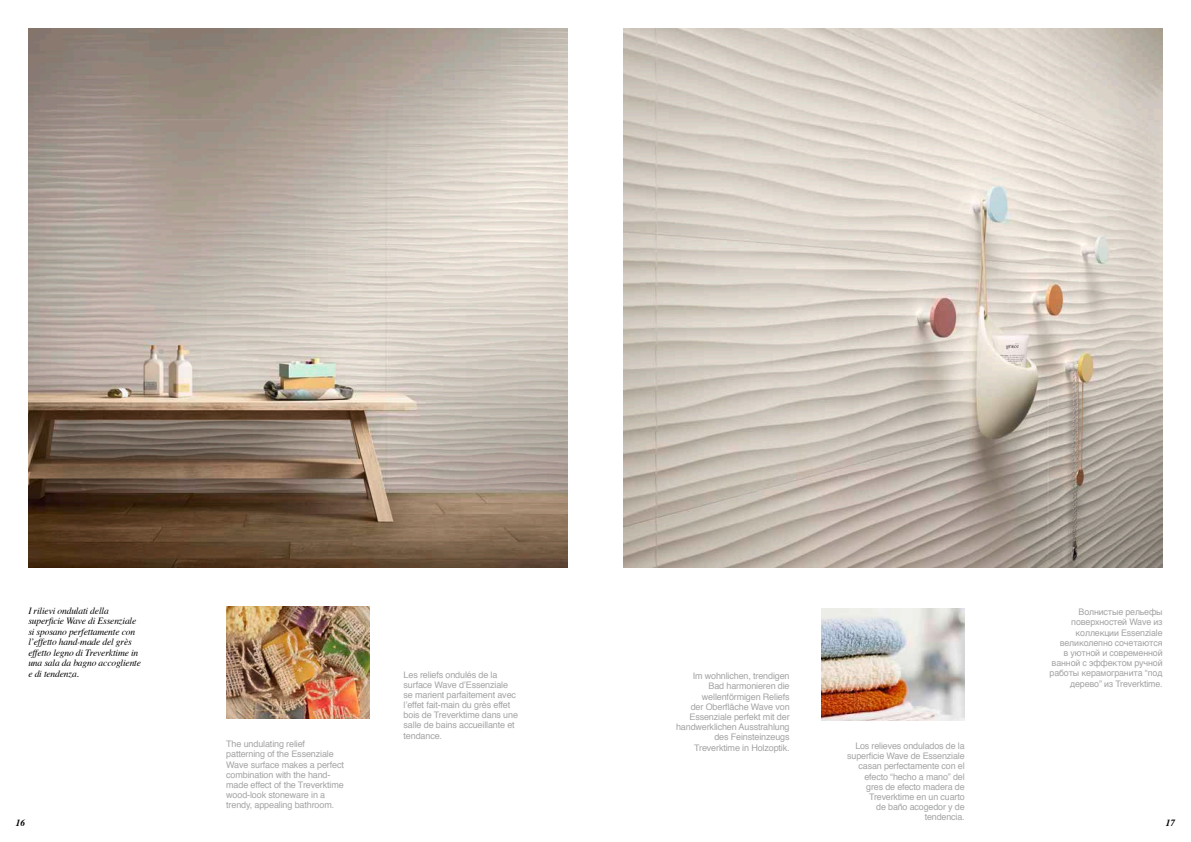
<style>
.page{position:relative;width:1191px;height:842px;background:#fff}
.page>*{position:absolute;margin:0;border:0;box-sizing:border-box;transform-origin:0 0}
.t1{font:italic 9.5px/10.5px "Times";letter-spacing:-.015em;color:#000}
.t2{font:italic 700 9.5px "Times";color:#000}
.t3{font:9px/10.2px "Helvetica";letter-spacing:-.015em;color:#a3a4a4;text-align:right}
</style>
<div class="page">
<img style="left:821px;top:608px;width:143px;height:112px">
<img style="left:624px;top:28px;width:538px;height:539px">
<img style="left:28px;top:28px;width:539px;height:539px">
<img style="left:226px;top:607px;width:143px;height:111px">
<p class="t1" style="left:28px;top:605px;width:114px">I rilievi ondulati della superficie Wave di Essenziale si sposano perfettamente con l’effetto hand-made del grès effetto legno di Treverktime in una sala da bagno accogliente e di tendenza.</p>
<p class="t3" style="left:1049px;top:607px;width:115px">Волнистые рельефы поверхностей Wave из коллекции Essenziale великолепно сочетаются<br>в уютной и современной ванной с эффектом ручной работы керамогранита “под дерево” из Treverktime.</p>
<p class="t3" style="left:403px;top:669px;width:116px;text-align:left">Les reliefs ondulés de la surface Wave d’Essenziale se marient parfaitement avec l’effet fait-main du grès effet bois de Treverktime dans une salle de bains accueillante et tendance.</p>
<p class="t3" style="left:676px;top:671px;width:115px">Im wohnlichen, trendigen<br>Bad harmonieren die wellenförmigen Reliefs<br>der Oberfläche Wave von<br>Essenziale perfekt mit der handwerklichen Ausstrahlung des Feinsteinzeugs<br>Treverktime in Holzoptik.</p>
<p class="t3" style="left:226px;top:739px;width:119px;text-align:left">The undulating relief patterning of the Essenziale<br>Wave surface makes a perfect combination with the hand&shy;made effect of the Treverktime wood-look stoneware in a trendy, appealing bathroom.</p>
<p class="t3" style="left:847px;top:741px;width:119px">Los relieves ondulados de la superficie Wave de Essenziale casan perfectamente con el efecto “hecho a mano” del gres de efecto madera de<br>Treverktime en un cuarto<br>de baño acogedor y de tendencia.</p>
<p class="t2" style="left:16px;top:814px;width:11px">16</p>
<p class="t2" style="left:1165px;top:814px;width:11px">17</p>
</div>
